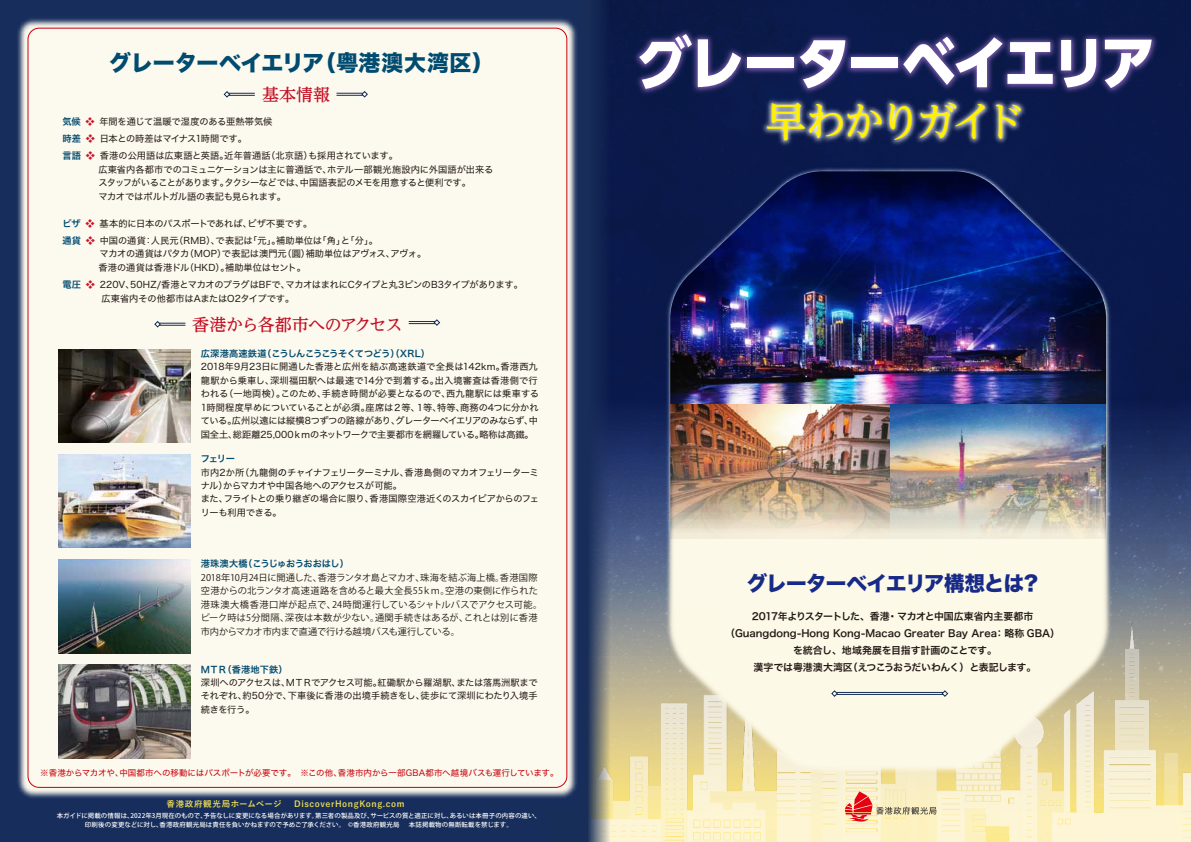
<style>
.page{position:relative;width:1191px;height:842px;background:#fff}
.page>*{position:absolute;margin:0;border:0;box-sizing:border-box;transform-origin:0 0}
.t1{font:800 57.4px "UD Shin Go Pr 6";letter-spacing:-.065em;color:#fff;scale:.95 1}
.t2{font:500 41.1px "UD Reimin Pro";letter-spacing:-.105em;color:#fff100}
.t3{font:22px "Hiragino Sans W8";letter-spacing:.01em;color:#004b70}
.t4{font:20.6px "Hira Kaku Std W8";letter-spacing:-.045em;color:#172a88}
.t5{font:500 17px "UD Reimin Pro";letter-spacing:-.045em;color:#c30e23}
.t6{font:500 17px "UD Reimin Pro";letter-spacing:-.025em;color:#c30e23}
.t7{font:9.9px/17px "Hiragino Sans W6";letter-spacing:-.005em;color:#221815;text-align:center}
.t8{font:9.2px/13.5px "Hiragino Sans W4";letter-spacing:-.015em;color:#221815}
.t9{font:9.2px/13.5px "Koz Go Pr 6 N";color:#221815}
.t10{font:9.2px "Hiragino Sans W6";letter-spacing:-.04em;color:#004b70}
.t11{font:9.2px "Hiragino Sans W6";letter-spacing:.005em;color:#004b70}
.t12{font:8.5px "Hiragino Sans W4";color:#c7000b}
.t13{font:700 8.5px "Yu Go";letter-spacing:.07em;color:#eddc53}
.t14{font:500 6.4px/9.2px "Koz Go Pr 6 N";letter-spacing:.005em;color:#fff}
.s1{font-family:"Hiragino Sans W6";color:#004b70}
.s2{color:#c81528}
.s3{color:#040000}
</style>
<div class="page">
<img style="left:0;top:0;width:582px;height:829px">
<img style="left:559px;top:602px;width:23px;height:206px">
<img style="left:615px;top:0;width:576px;height:842px">
<div style="left:548px;top:808px;width:38px;height:34px;background:#172e59"></div>
<svg style="left:582px;top:0;width:33px;height:842px;background:#324262"></svg>
<img style="left:730px;top:126px;width:327px;height:51px">
<img style="left:601px;top:0;width:588px;height:126px">
<hr style="left:836px;top:692px;width:107px;height:1px;background:#172e59">
<hr style="left:836px;top:694px;width:107px;height:1px;background:#172e59">
<svg style="left:830px;top:689px;width:8px;height:9px"></svg>
<svg style="left:940px;top:689px;width:9px;height:9px"></svg>
<svg style="left:223px;top:90px;width:32px;height:8px"></svg>
<svg style="left:336px;top:90px;width:33px;height:8px"></svg>
<img style="left:59px;top:349px;width:132px;height:93px">
<img style="left:59px;top:454px;width:132px;height:94px">
<img style="left:59px;top:559px;width:132px;height:94px">
<img style="left:59px;top:665px;width:132px;height:93px">
<svg style="left:153px;top:320px;width:32px;height:8px"></svg>
<svg style="left:409px;top:318px;width:32px;height:9px"></svg>
<svg style="left:844px;top:791px;width:92px;height:31px;background:#ebc19f"></svg>
<h3 class="t3" style="left:109px;top:51px;width:386px">グレーターベイエリア（粤港澳大湾区）</h3>
<h3 class="t6" style="left:262px;top:81px;width:70px">基本情報</h3>
<p class="t8" style="left:62px;top:113px;width:337px;line-height:17px"><span class="s1">気候</span> <span class="s2">❖</span> 年間を通じて温暖で湿度のある亜熱帯気候<br><span class="s1">時差</span> <span class="s2">❖</span> 日本との時差はマイナス1時間です。<br><span class="s1">言語</span> <span class="s2">❖</span> 香港の公用語は広東語と英語。近年普通話（北京語）も採用されています。</p>
<p class="t8" style="left:98px;top:162px;width:396px">広東省内各都市でのコミュニケーションは主に普通話で、ホテル一部観光施設内に外国語が出来るスタッフがいることがあります。タクシーなどでは、中国語表記のメモを用意すると便利です。<br>マカオではポルトガル語の表記も見られます。</p>
<p class="t8" style="left:62px;top:214px;width:317px;line-height:17px"><span class="s1">ビザ</span> <span class="s2">❖</span> 基本的に日本のパスポートであれば、ビザ不要です。<br><span class="s1">通貨</span> <span class="s2">❖</span> 中国の通貨：人民元（RMB）、で表記は「元」。補助単位は「角」と「分」。</p>
<p class="t8" style="left:62px;top:246px;width:365px">　　　　マカオの通貨はパタカ（MOP）で表記は澳門元（圓）補助単位はアヴォス、アヴォ。　　　 香港の通貨は香港ドル（HKD）。補助単位はセント。</p>
<p class="t8" style="left:101px;top:276px;width:423px;line-height:14.2px;text-indent:-39px"><span class="s1">電圧</span> <span class="s2">❖</span> 220V、50HZ/香港とマカオのプラグはBFで、マカオはまれにCタイプと丸3ピンのB3タイプがあります。広東省内その他都市はAまたはO2タイプです。</p>
<h3 class="t5" style="left:192px;top:310px;width:212px">香港から各都市へのアクセス</h3>
<p class="t10" style="left:201px;top:345px;width:231px">広深港高速鉄道（こうしんこうこうそくてつどう）（XRL）</p>
<p class="t8" style="left:201px;top:359px;width:340px">2018年9月23日に開通した香港と広州を結ぶ高速鉄道で全長は142km。香港西九龍駅から乗車し、深圳福田駅へは最速で14分で到着する。出入境審査は香港側で行われる（一地両検）。このため、手続き時間が必要となるので、西九龍駅には乗車する1時間程度早めについていることが必須。座席は２等、１等、特等、商務の4つに分かれている。広州以遠には縦横8つずつの路線があり、グレーターベイエリアのみならず、中国全土、総距離25,000ｋｍのネットワークで主要都市を網羅している。略称は高鐵。</p>
<p class="t10" style="left:201px;top:450px;width:45px">フェリー　</p>
<p class="t8" style="left:201px;top:465px;width:340px">市内2か所（九龍側<span class="s3">の</span>チャイナフェリーターミナル、香港島側のマカオフェリーターミナル）からマカオや中国各地へのアクセスが可能。<br>また、フライトとの乗り継ぎの場合に限り、香港国際空港近くのスカイピアからのフェリーも利用できる。</p>
<p class="t10" style="left:201px;top:555px;width:150px">港珠澳大橋（こうじゅおうおおはし）</p>
<p class="t9" style="left:201px;top:571px;width:343px">2018年10月24日に開通した、香港ランタオ島とマカオ、珠海を結ぶ海上橋。香港国際空港からの北ランタオ高速道路を含めると最大全長55ｋｍ。空港の東側に作られた港珠澳大橋香港口岸が起点で、24時間運行しているシャトルバスでアクセス可能。ピーク時は5分間隔、深夜は本数が少ない。通関手続きはあるが、これとは別に香港市内からマカオ市内まで直通で行ける越境バスも運行している。</p>
<p class="t11" style="left:201px;top:661px;width:93px">ＭＴＲ（香港地下鉄）　</p>
<p class="t8" style="left:201px;top:675px;width:338px;text-align:justify">深圳へのアクセスは、ＭＴＲでアクセス可能。紅磡駅から羅湖駅、または落馬洲駅までそれぞれ、約50分で、下車後に香港の出境手続きをし、徒歩にて深圳にわたり入境手続きを行う。</p>
<p class="t12" style="left:40px;top:765px;width:520px">※香港からマカオや、中国都市への移動にはパスポートが必要です。　※この他、香港市内から一部GBA都市へ越境バスも運行しています。</p>
<p class="t13" style="left:167px;top:799px;width:239px">香港政府観光局ホームページ　 DiscoverHongKong.com</p>
<p class="t14" style="left:85px;top:811px;width:457px;text-indent:-28px">本ガイドに掲載の情報は、2022年3月現在のもので、予告なしに変更になる場合があります。第三者の製品及び、サービスの質と適正に対し、あるいは本冊子の内容の違い、印刷後の変更などに対し、香港政府観光局は責任を負いかねますので予めご了承ください。 ©香港政府観光局</p>
<p class="t14" style="left:409px;top:820px;width:106px">本誌掲載物の無断転載を禁じます。</p>
<h1 class="t1" style="left:637px;top:16px;width:547px">グレーターベイエリア</h1>
<h2 class="t2" style="left:765px;top:88px;width:260px">早わかりガイド</h2>
<h3 class="t4" style="left:747px;top:571px;width:293px">グレーターベイエリア構想とは?</h3>
<p class="t7" style="left:725px;top:607px;width:336px">2017年よりスタートした、香港・マカオと中国広東省内主要都市（Guangdong-Hong Kong-Macao Greater Bay Area：略称 GBA）を統合し、地域発展を目指す計画のことです。<br>漢字では粤港澳大湾区（えつこうおうだいわんく）と表記します。</p>
</div>
